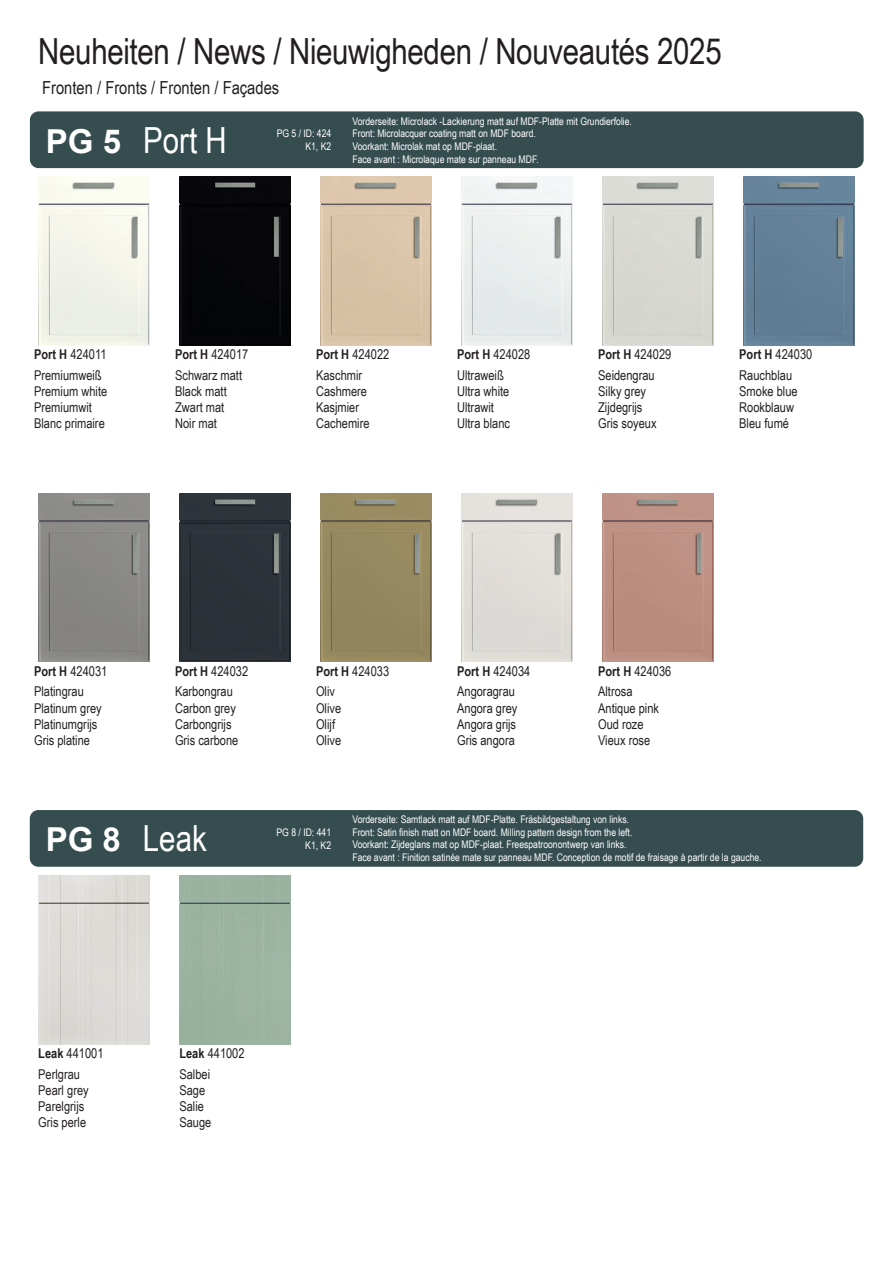
<style>
.page{position:relative;width:893px;height:1263px;background:#fff}
.page>*{position:absolute;margin:0;border:0;box-sizing:border-box;transform-origin:0 0}
.t1{font:36px "Arial Narrow";letter-spacing:-.01em;color:#231f20}
.t2{font:36px "Arial Narrow";color:#fff}
.t3{font:700 33px "Arial";color:#fff}
.t4{font:18px "Arial Narrow";color:#231f20}
.t5{font:13.5px "Arial Narrow";color:#231f20}
.t6{font:10.5px "Arial Narrow";color:#fff}
.s1{font-weight:700}
</style>
<div class="page">
<div style="left:30px;top:810px;width:833px;height:57px;background:#364d50;border-radius:9px"></div>
<div style="left:39px;top:876px;width:110px;height:168px;background:#dddbd7"></div>
<div style="left:180px;top:876px;width:110px;height:168px;background:#9bb3a1"></div>
<div style="left:30px;top:111px;width:834px;height:57px;background:#364d50;border-radius:9px"></div>
<img style="left:39px;top:177px;width:110px;height:168px">
<img style="left:321px;top:177px;width:110px;height:168px">
<img style="left:462px;top:177px;width:110px;height:168px">
<div style="left:180px;top:177px;width:110px;height:168px;background:#07060a"></div>
<img style="left:603px;top:177px;width:110px;height:168px">
<img style="left:744px;top:177px;width:110px;height:168px">
<img style="left:39px;top:493px;width:110px;height:169px">
<img style="left:179px;top:493px;width:111px;height:169px">
<img style="left:320px;top:493px;width:111px;height:169px">
<img style="left:603px;top:493px;width:110px;height:169px">
<img style="left:462px;top:493px;width:110px;height:169px">
<p class="t1" style="left:38px;top:25px;width:685px">Neuheiten / News / Nieuwigheden / Nouveautés 2025</p>
<p class="t4" style="left:42px;top:74px;width:239px">Fronten / Fronts / Fronten / Façades</p>
<p class="t3" style="left:46px;top:118px;width:77px">PG 5</p>
<p class="t2" style="left:143px;top:114px;width:85px">Port H</p>
<p class="t6" style="left:277px;top:126px;width:56px">PG 5 / ID: 424</p>
<p class="t6" style="left:305px;top:138px;width:27px">K1, K2</p>
<p class="t6" style="left:353px;top:113px;width:281px">Vorderseite: Microlack -Lackierung matt auf MDF-Platte mit Grundierfolie.</p>
<p class="t6" style="left:353px;top:126px;width:185px">Front: Microlacquer coating matt on MDF board.</p>
<p class="t6" style="left:353px;top:139px;width:146px">Voorkant: Microlak mat op MDF-plaat.</p>
<p class="t6" style="left:353px;top:151px;width:188px">Face avant : Microlaque mate sur panneau MDF.</p>
<p class="t5" style="left:34px;top:344px;width:74px"><span class="s1">Port H</span> 424011</p>
<p class="t5" style="left:34px;top:365px;width:69px">Premiumweiß</p>
<p class="t5" style="left:34px;top:381px;width:75px">Premium white</p>
<p class="t5" style="left:34px;top:397px;width:59px">Premiumwit</p>
<p class="t5" style="left:34px;top:414px;width:72px">Blanc primaire</p>
<p class="t5" style="left:175px;top:344px;width:75px"><span class="s1">Port H</span> 424017</p>
<p class="t5" style="left:175px;top:365px;width:69px">Schwarz matt</p>
<p class="t5" style="left:175px;top:381px;width:53px">Black matt</p>
<p class="t5" style="left:175px;top:397px;width:51px">Zwart mat</p>
<p class="t5" style="left:175px;top:414px;width:43px">Noir mat</p>
<p class="t5" style="left:316px;top:344px;width:75px"><span class="s1">Port H</span> 424022</p>
<p class="t5" style="left:316px;top:365px;width:48px">Kaschmir</p>
<p class="t5" style="left:316px;top:381px;width:53px">Cashmere</p>
<p class="t5" style="left:316px;top:397px;width:45px">Kasjmier</p>
<p class="t5" style="left:316px;top:414px;width:55px">Cachemire</p>
<p class="t5" style="left:457px;top:344px;width:75px"><span class="s1">Port H</span> 424028</p>
<p class="t5" style="left:457px;top:365px;width:48px">Ultraweiß</p>
<p class="t5" style="left:457px;top:381px;width:54px">Ultra white</p>
<p class="t5" style="left:457px;top:397px;width:38px">Ultrawit</p>
<p class="t5" style="left:457px;top:414px;width:54px">Ultra blanc</p>
<p class="t5" style="left:598px;top:344px;width:75px"><span class="s1">Port H</span> 424029</p>
<p class="t5" style="left:598px;top:365px;width:58px">Seidengrau</p>
<p class="t5" style="left:598px;top:381px;width:49px">Silky grey</p>
<p class="t5" style="left:598px;top:397px;width:46px">Zijdegrijs</p>
<p class="t5" style="left:598px;top:414px;width:60px">Gris soyeux</p>
<p class="t5" style="left:739px;top:344px;width:75px"><span class="s1">Port H</span> 424030</p>
<p class="t5" style="left:739px;top:365px;width:54px">Rauchblau</p>
<p class="t5" style="left:739px;top:381px;width:60px">Smoke blue</p>
<p class="t5" style="left:739px;top:397px;width:56px">Rookblauw</p>
<p class="t5" style="left:739px;top:414px;width:51px">Bleu fumé</p>
<p class="t5" style="left:34px;top:661px;width:75px"><span class="s1">Port H</span> 424031</p>
<p class="t5" style="left:34px;top:682px;width:51px">Platingrau</p>
<p class="t5" style="left:34px;top:698px;width:69px">Platinum grey</p>
<p class="t5" style="left:34px;top:714px;width:65px">Platinumgrijs</p>
<p class="t5" style="left:34px;top:730px;width:57px">Gris platine</p>
<p class="t5" style="left:175px;top:661px;width:75px"><span class="s1">Port H</span> 424032</p>
<p class="t5" style="left:175px;top:682px;width:59px">Karbongrau</p>
<p class="t5" style="left:175px;top:698px;width:62px">Carbon grey</p>
<p class="t5" style="left:175px;top:714px;width:58px">Carbongrijs</p>
<p class="t5" style="left:175px;top:730px;width:65px">Gris carbone</p>
<p class="t3" style="left:46px;top:816px;width:77px">PG 8</p>
<p class="t2" style="left:143px;top:812px;width:66px">Leak</p>
<p class="t5" style="left:316px;top:661px;width:75px"><span class="s1">Port H</span> 424033</p>
<p class="t5" style="left:316px;top:682px;width:21px">Oliv</p>
<p class="t5" style="left:316px;top:698px;width:27px">Olive</p>
<p class="t5" style="left:316px;top:714px;width:21px">Olijf</p>
<p class="t5" style="left:316px;top:730px;width:27px">Olive</p>
<p class="t5" style="left:457px;top:661px;width:75px"><span class="s1">Port H</span> 424034</p>
<p class="t5" style="left:457px;top:682px;width:59px">Angoragrau</p>
<p class="t5" style="left:457px;top:698px;width:62px">Angora grey</p>
<p class="t5" style="left:457px;top:714px;width:61px">Angora grijs</p>
<p class="t5" style="left:457px;top:730px;width:59px">Gris angora</p>
<p class="t5" style="left:598px;top:661px;width:75px"><span class="s1">Port H</span> 424036</p>
<p class="t5" style="left:598px;top:682px;width:36px">Altrosa</p>
<p class="t5" style="left:598px;top:698px;width:62px">Antique pink</p>
<p class="t5" style="left:598px;top:714px;width:47px">Oud roze</p>
<p class="t5" style="left:598px;top:730px;width:54px">Vieux rose</p>
<p class="t6" style="left:277px;top:824px;width:56px">PG 8 / ID: 441</p>
<p class="t6" style="left:305px;top:837px;width:27px">K1, K2</p>
<p class="t6" style="left:352px;top:812px;width:278px">Vorderseite: Samtlack matt auf MDF-Platte. Fräsbildgestaltung von links.</p>
<p class="t6" style="left:352px;top:824px;width:281px">Front: Satin finish matt on MDF board. Milling pattern design from the left.</p>
<p class="t6" style="left:352px;top:837px;width:276px">Voorkant: Zijdeglans mat op MDF-plaat. Freespatroonontwerp van links.</p>
<p class="t6" style="left:352px;top:850px;width:411px">Face avant : Finition satinée mate sur panneau MDF. Conception de motif de fraisage à partir de la gauche.</p>
<p class="t5" style="left:38px;top:1043px;width:67px"><span class="s1">Leak</span> 441001</p>
<p class="t5" style="left:38px;top:1064px;width:43px">Perlgrau</p>
<p class="t5" style="left:38px;top:1080px;width:52px">Pearl grey</p>
<p class="t5" style="left:38px;top:1096px;width:48px">Parelgrijs</p>
<p class="t5" style="left:38px;top:1112px;width:49px">Gris perle</p>
<p class="t5" style="left:179px;top:1043px;width:67px"><span class="s1">Leak</span> 441002</p>
<p class="t5" style="left:179px;top:1064px;width:32px">Salbei</p>
<p class="t5" style="left:179px;top:1080px;width:27px">Sage</p>
<p class="t5" style="left:179px;top:1096px;width:26px">Salie</p>
<p class="t5" style="left:179px;top:1112px;width:34px">Sauge</p>
</div>
